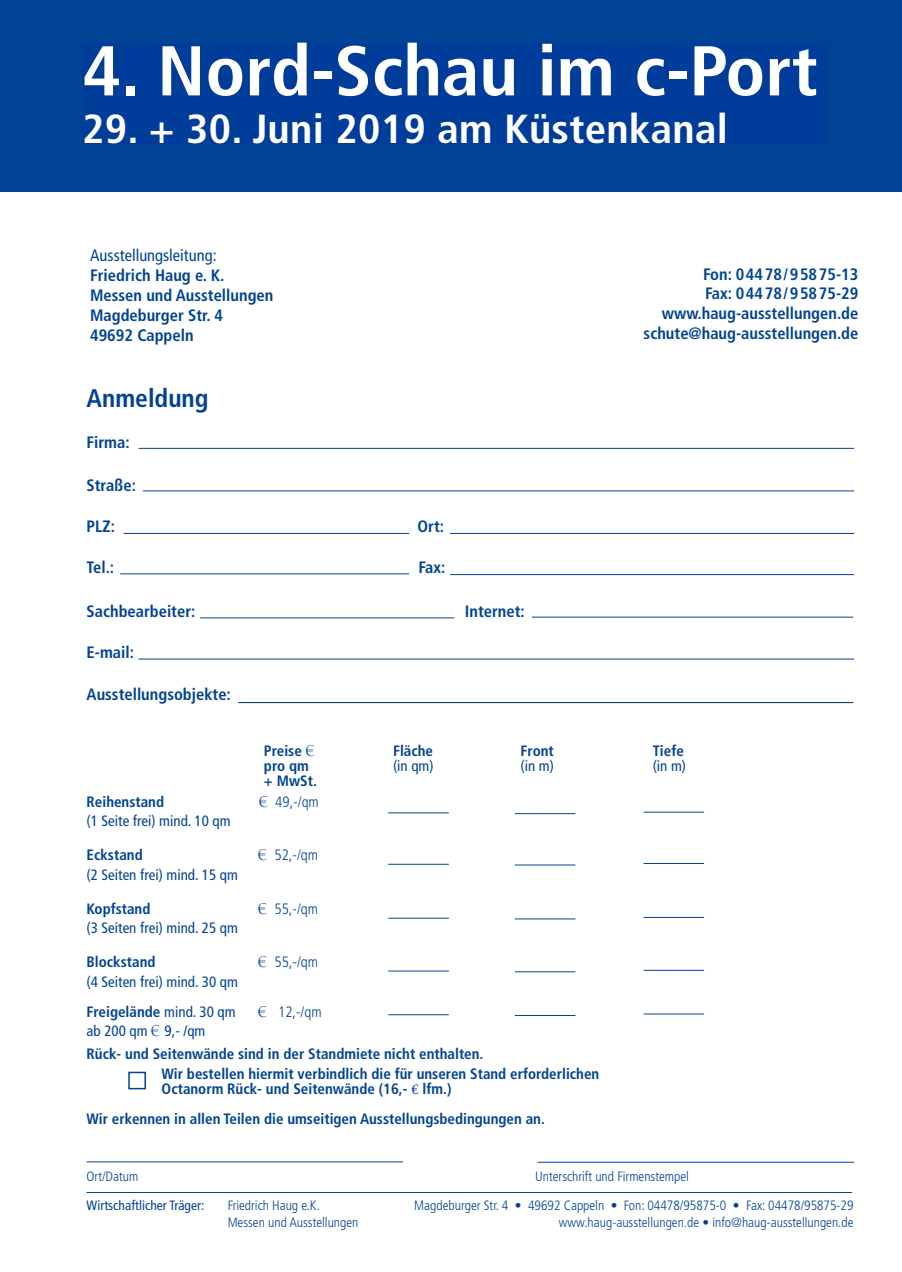
<style>
.page{position:relative;width:902px;height:1272px;background:#fff}
.page>*{position:absolute;margin:0;border:0;box-sizing:border-box;transform-origin:0 0}
.t1{font:700 condensed 70.35px "Frutiger";color:#fff;scale:1.06 1}
.t2{font:700 condensed 40.5px "Frutiger";letter-spacing:.005em;color:#fff;scale:1.06 1}
.t3{font:700 condensed 25.5px "Frutiger";color:#004394}
.t4{font:700 condensed 16.5px "Frutiger";color:#004394}
.t5{font:condensed 16.5px "Frutiger";color:#004394}
.t6{font:700 condensed 15px "Frutiger";color:#004394}
.t7{font:condensed 15px "Frutiger";color:#004394}
.t8{font:300 condensed 15px "Frutiger";color:#004394}
.t9{font:300 condensed 13.5px "Frutiger";color:#004394}
.t10{font:condensed 13.5px "Frutiger";color:#004394}
.s1{font-family:"Felix Titling";font-weight:400;font-stretch:normal}
.s2{font-weight:400}
.s3{font-family:"Felix Titling";font-stretch:normal}
.s4{font-family:"Minion Pro";font-weight:400;font-stretch:normal}
</style>
<div class="page">
<div style="left:0;top:0;width:901px;height:192px;background:#004394"></div>
<hr style="left:138px;top:448px;width:716px;height:1px;background:#004394">
<hr style="left:143px;top:490px;width:711px;height:1px;background:#004394">
<hr style="left:123px;top:533px;width:286px;height:1px;background:#004394">
<hr style="left:450px;top:533px;width:404px;height:1px;background:#004394">
<hr style="left:120px;top:573px;width:289px;height:1px;background:#004394">
<hr style="left:450px;top:574px;width:404px;height:1px;background:#004394">
<hr style="left:200px;top:617px;width:254px;height:1px;background:#004394">
<hr style="left:531px;top:616px;width:322px;height:1px;background:#004394">
<hr style="left:138px;top:658px;width:716px;height:1px;background:#004394">
<hr style="left:238px;top:702px;width:615px;height:1px;background:#002b65">
<hr style="left:388px;top:812px;width:61px;height:1px;background:#004394">
<hr style="left:388px;top:863px;width:61px;height:1px;background:#004394">
<hr style="left:388px;top:917px;width:61px;height:1px;background:#004394">
<hr style="left:388px;top:970px;width:61px;height:1px;background:#004394">
<hr style="left:514px;top:813px;width:61px;height:1px;background:#004394">
<hr style="left:514px;top:864px;width:61px;height:1px;background:#004394">
<hr style="left:514px;top:918px;width:61px;height:1px;background:#004394">
<hr style="left:514px;top:971px;width:61px;height:1px;background:#004394">
<hr style="left:643px;top:811px;width:61px;height:1px;background:#004394">
<hr style="left:643px;top:863px;width:61px;height:1px;background:#004394">
<hr style="left:643px;top:917px;width:61px;height:1px;background:#004394">
<hr style="left:643px;top:969px;width:61px;height:1px;background:#004394">
<hr style="left:388px;top:1014px;width:61px;height:1px;background:#004394">
<hr style="left:514px;top:1015px;width:61px;height:1px;background:#004394">
<hr style="left:643px;top:1013px;width:61px;height:1px;background:#004394">
<hr style="left:87px;top:1161px;width:316px;height:1px;background:#004394">
<hr style="left:537px;top:1161px;width:316px;height:1px;background:#004394">
<hr style="left:87px;top:1192px;width:764px;height:1px;background:#004394">
<div style="left:82px;top:43px;width:744px;height:100px;background:#003c99"></div>
<div style="left:128px;top:1071px;width:18px;height:18px;border:2px solid #004394"></div>
<p class="t1" style="left:82px;top:29px;width:695px">4. Nord-Schau im c-Port</p>
<p class="t2" style="left:82px;top:105px;width:610px">29. + 30. Juni 2019 am Küstenkanal</p>
<p class="t5" style="left:90px;top:246px;width:128px">Ausstellungsleitung:</p>
<p class="t4" style="left:90px;top:266px;width:136px">Friedrich Haug e. K.</p>
<p class="t4" style="left:90px;top:285px;width:185px">Messen und Ausstellungen</p>
<p class="t4" style="left:90px;top:305px;width:134px">Magdeburger Str. 4</p>
<p class="t4" style="left:90px;top:325px;width:105px">49692 Cappeln</p>
<p class="t3" style="left:87px;top:383px;width:123px">Anmeldung</p>
<p class="t4" style="left:87px;top:433px;width:45px">Firma:</p>
<p class="t4" style="left:87px;top:475px;width:51px">Straße:</p>
<p class="t4" style="left:87px;top:516px;width:30px">PLZ:</p>
<p class="t4" style="left:417px;top:516px;width:28px">Ort:</p>
<p class="t4" style="left:87px;top:557px;width:29px">Tel.:</p>
<p class="t4" style="left:418px;top:557px;width:28px">Fax:</p>
<p class="t4" style="left:87px;top:601px;width:110px">Sachbearbeiter:</p>
<p class="t4" style="left:465px;top:601px;width:61px">Internet:</p>
<p class="t4" style="left:87px;top:643px;width:49px">E-mail:</p>
<p class="t4" style="left:87px;top:684px;width:146px">Ausstellungsobjekte:</p>
<p class="t4" style="left:703px;top:264px;width:157px">Fon: 04478/95875-13</p>
<p class="t4" style="left:705px;top:284px;width:155px">Fax: 04478/95875-29</p>
<p class="t4" style="left:662px;top:304px;width:198px">www.haug-ausstellungen.de</p>
<p class="t4" style="left:643px;top:323px;width:216px">schute@haug-ausstellungen.de</p>
<p class="t6" style="left:264px;top:741px;width:52px">Preise <span class="s1">€</span></p>
<p class="t6" style="left:393px;top:741px;width:42px">Fläche</p>
<p class="t6" style="left:520px;top:741px;width:35px">Front</p>
<p class="t6" style="left:652px;top:741px;width:33px">Tiefe</p>
<p class="t6" style="left:264px;top:756px;width:46px">pro qm</p>
<p class="t7" style="left:393px;top:756px;width:42px">(in qm)</p>
<p class="t7" style="left:520px;top:756px;width:35px">(in m)</p>
<p class="t7" style="left:652px;top:756px;width:35px">(in m)</p>
<p class="t6" style="left:264px;top:771px;width:54px">+ MwSt.</p>
<p class="t6" style="left:87px;top:792px;width:79px">Reihenstand</p>
<p class="t8" style="left:259px;top:793px;width:61px"><span class="s1">€</span> 49,-/qm</p>
<p class="t7" style="left:87px;top:812px;width:145px">(1 Seite frei) mind. 10 qm</p>
<p class="t6" style="left:87px;top:846px;width:58px">Eckstand</p>
<p class="t8" style="left:258px;top:846px;width:61px"><span class="s1">€</span> 52,-/qm</p>
<p class="t7" style="left:87px;top:865px;width:153px">(2 Seiten frei) mind. 15 qm</p>
<p class="t6" style="left:87px;top:899px;width:65px">Kopfstand</p>
<p class="t8" style="left:258px;top:900px;width:61px"><span class="s1">€</span> 55,-/qm</p>
<p class="t7" style="left:87px;top:919px;width:153px">(3 Seiten frei) mind. 25 qm</p>
<p class="t6" style="left:87px;top:953px;width:70px">Blockstand</p>
<p class="t8" style="left:258px;top:953px;width:61px"><span class="s1">€</span> 55,-/qm</p>
<p class="t7" style="left:87px;top:972px;width:153px">(4 Seiten frei) mind. 30 qm</p>
<p class="t6" style="left:87px;top:1002px;width:150px">Freigelände <span class="s2">mind. 30 qm</span></p>
<p class="t8" style="left:258px;top:1002px;width:65px"><span class="s1">€</span> 12,-/qm</p>
<p class="t7" style="left:87px;top:1021px;width:120px">ab 200 qm <span class="s3">€</span> 9,- /qm</p>
<p class="t6" style="left:87px;top:1045px;width:398px">Rück- und Seitenwände sind in der Standmiete nicht enthalten.</p>
<p class="t6" style="left:162px;top:1064px;width:439px">Wir bestellen hiermit verbindlich die für unseren Stand erforderlichen</p>
<p class="t6" style="left:162px;top:1079px;width:291px">Octanorm Rück- und Seitenwände (16,- <span class="s4">€</span> lfm.)</p>
<p class="t6" style="left:87px;top:1109px;width:460px">Wir erkennen in allen Teilen die umseitigen Ausstellungsbedingungen an.</p>
<p class="t9" style="left:87px;top:1168px;width:53px">Ort/Datum</p>
<p class="t9" style="left:535px;top:1168px;width:155px">Unterschrift und Firmenstempel</p>
<p class="t10" style="left:87px;top:1197px;width:119px">Wirtschaftlicher Träger:</p>
<p class="t9" style="left:228px;top:1197px;width:94px">Friedrich Haug e.K.</p>
<p class="t9" style="left:414px;top:1197px;width:440px">Magdeburger Str. 4 • 49692 Cappeln • Fon: 04478/95875-0 • Fax: 04478/95875-29</p>
<p class="t9" style="left:228px;top:1214px;width:132px">Messen und Ausstellungen</p>
<p class="t9" style="left:558px;top:1214px;width:296px">www.haug-ausstellungen.de • info@haug-ausstellungen.de</p>
</div>
